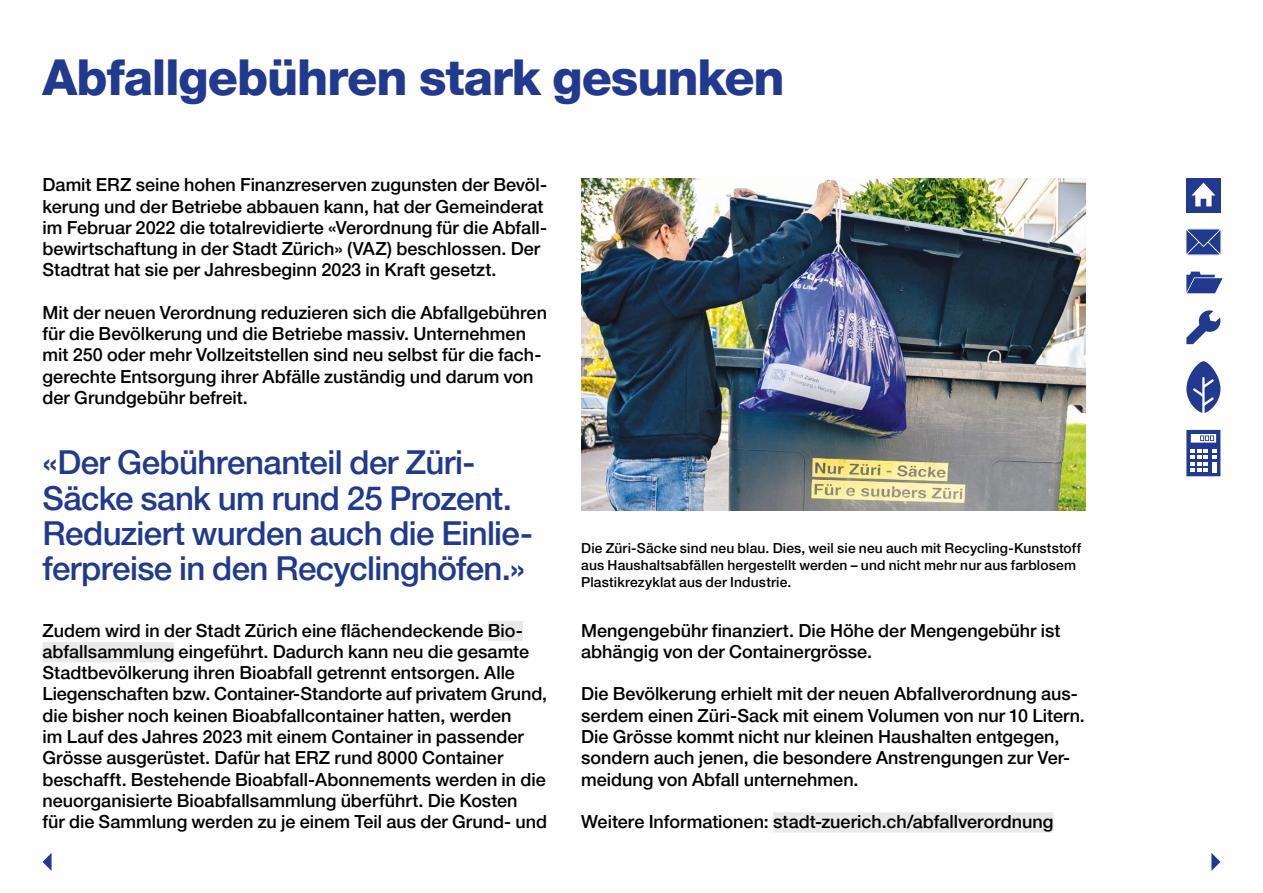
<style>
.page{position:relative;width:1263px;height:893px;background:#fff}
.page>*{position:absolute;margin:0;border:0;box-sizing:border-box;transform-origin:0 0}
.t1{font:800 49.5px "Helvetica Neue LT Pro";letter-spacing:-.02em;color:#213a8f}
.t2{font:500 33px/35.2px "Helvetica Neue LT Pro";letter-spacing:-.02em;color:#213a8f}
.t3{font:500 18px/21.3px "Helvetica Neue LT Pro";color:#000}
.t4{font:500 13.8px/17.2px "Helvetica Neue LT Pro";letter-spacing:.01em;color:#000}
</style>
<div class="page">
<svg style="left:1186px;top:361px;width:34px;height:52px"></svg>
<div style="left:1186px;top:178px;width:34px;height:34px;background:#213a8f"></div>
<svg style="left:1191px;top:183px;width:24px;height:23px"></svg>
<svg style="left:1186px;top:271px;width:37px;height:23px"></svg>
<svg style="left:1186px;top:310px;width:35px;height:34px"></svg>
<svg style="left:1186px;top:430px;width:34px;height:46px"></svg>
<svg style="left:1185px;top:229px;width:36px;height:26px"></svg>
<div style="left:488px;top:621px;width:35px;height:20px;background:#e9e9e9"></div>
<div style="left:43px;top:642px;width:131px;height:20px;background:#e9e9e9"></div>
<img style="left:581px;top:178px;width:505px;height:333px">
<div style="left:773px;top:812px;width:280px;height:20px;background:#e9e9e9"></div>
<svg style="left:1211px;top:853px;width:9px;height:18px"></svg>
<svg style="left:43px;top:853px;width:9px;height:18px"></svg>
<h2 class="t1" style="left:43px;top:48px;width:744px">Abfallgebühren stark gesunken</h2>
<p class="t3" style="left:43px;top:174px;width:506px">Damit ERZ seine hohen Finanzreserven zugunsten der Bevöl&shy;kerung und der Betriebe abbauen kann, hat der Gemeinderat im Februar 2022 die totalrevidierte «Verordnung für die Abfall&shy;bewirtschaftung in der Stadt Zürich» (VAZ) beschlossen. Der Stadtrat hat sie per Jahresbeginn 2023 in Kraft gesetzt.</p>
<p class="t3" style="left:43px;top:302px;width:506px">Mit der neuen Verordnung reduzieren sich die Abfallgebühren für die Bevölkerung und die Betriebe massiv. Unternehmen mit 250 oder mehr Vollzeitstellen sind neu selbst für die fach&shy;gerechte Entsorgung ihrer Abfälle zuständig und darum von der Grundgebühr befreit.</p>
<p class="t2" style="left:43px;top:445px;width:492px">«Der Gebührenanteil der Züri-<br>Säcke sank um rund 25 Prozent.<br>Reduziert wurden auch die Einlie&shy;ferpreise in den Recyclinghöfen.»</p>
<p class="t3" style="left:43px;top:619px;width:506px">Zudem wird in der Stadt Zürich eine flächendeckende Bio&shy;abfallsammlung eingeführt. Dadurch kann neu die gesamte Stadtbevölkerung ihren Bioabfall getrennt entsorgen. Alle Liegenschaften bzw. Container-Standorte auf privatem Grund, die bisher noch keinen Bioabfallcontainer hatten, werden<br>im Lauf des Jahres 2023 mit einem Container in passender Grösse ausgerüstet. Dafür hat ERZ rund 8000 Container beschafft. Bestehende Bioabfall-Abonnements werden in die neuorganisierte Bioabfallsammlung überführt. Die Kosten<br>für die Sammlung werden zu je einem Teil aus der Grund- und</p>
<p class="t4" style="left:581px;top:539px;width:501px">Die Züri-Säcke sind neu blau. Dies, weil sie neu auch mit Recycling-Kunststoff aus Haushaltsabfällen hergestellt werden – und nicht mehr nur aus farblosem<br>Plastikrezyklat aus der Industrie.</p>
<p class="t3" style="left:581px;top:619px;width:481px">Mengengebühr finanziert. Die Höhe der Mengengebühr ist abhängig von der Containergrösse.</p>
<p class="t3" style="left:581px;top:683px;width:505px">Die Bevölkerung erhielt mit der neuen Abfallverordnung aus&shy;serdem einen Züri-Sack mit einem Volumen von nur 10 Litern.<br>Die Grösse kommt nicht nur kleinen Haushalten entgegen, sondern auch jenen, die besondere Anstrengungen zur Ver&shy;meidung von Abfall unternehmen.</p>
<p class="t3" style="left:581px;top:811px;width:474px">Weitere Informationen: stadt-zuerich.ch/abfallverordnung</p>
</div>
